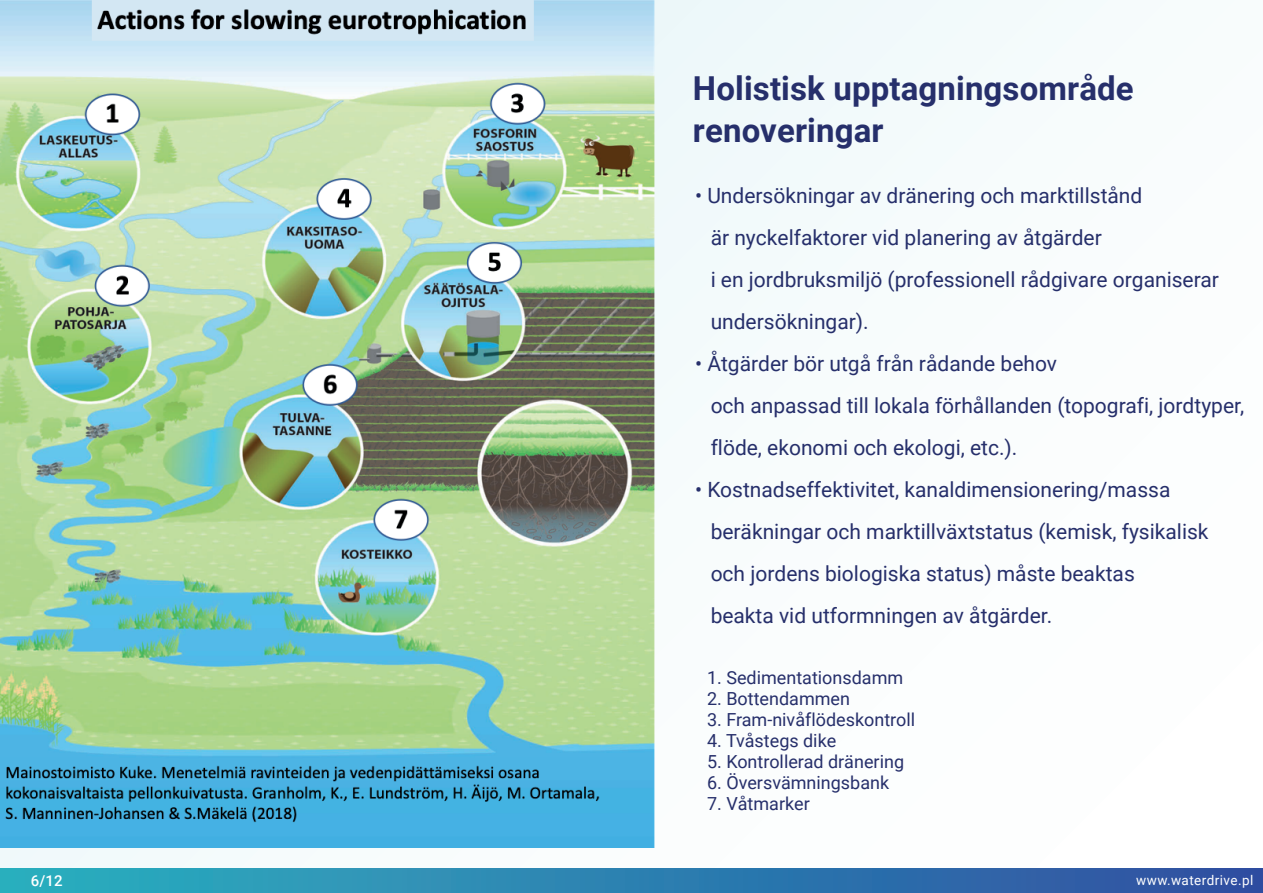
<style>
.page{position:relative;width:1263px;height:893px;background:#fafdfd}
.page>*{position:absolute;margin:0;border:0;box-sizing:border-box;transform-origin:0 0}
.t1{font:700 33px/42px "Roboto";letter-spacing:.005em;color:#262f6b}
.t2{font:21px/42px "Roboto";color:#262f6b}
.t3{font:18px "Roboto";color:#262f6b}
.t4{font:500 15px "Roboto";color:#fff}
.t5{font:13.5px "Roboto";letter-spacing:.03em;color:#fff}
</style>
<div class="page">
<div style="left:0;top:868px;width:1263px;height:25px;background:linear-gradient(to right,#2bb2c0,#2f4ea1)"></div>
<img style="left:0;top:1px;width:654px;height:847px">
<h1 class="t1" style="left:693px;top:66px;width:442px">Holistisk upptagningsområde renoveringar</h1>
<p class="t2" style="left:711px;top:174px;width:510px;text-indent:-16px">• Undersökningar av dränering och marktillstånd<br>är nyckelfaktorer vid planering av åtgärder<br>i en jordbruksmiljö (professionell rådgivare organiserar undersökningar).</p>
<p class="t2" style="left:711px;top:342px;width:535px;text-indent:-16px">• Åtgärder bör utgå från rådande behov<br>och anpassad till lokala förhållanden (topografi, jordtyper, flöde, ekonomi och ekologi, etc.).</p>
<p class="t2" style="left:711px;top:468px;width:499px;text-indent:-16px">• Kostnadseffektivitet, kanaldimensionering/massa beräkningar och marktillväxtstatus (kemisk, fysikalisk och jordens biologiska status) måste beaktas<br>beakta vid utformningen av åtgärder.</p>
<p class="t3" style="left:707px;top:665px;width:198px">1. Sedimentationsdamm</p>
<p class="t3" style="left:707px;top:686px;width:144px">2. Bottendammen</p>
<p class="t3" style="left:707px;top:707px;width:210px">3. Fram-nivåflödeskontroll</p>
<p class="t3" style="left:707px;top:728px;width:131px">4. Tvåstegs dike</p>
<p class="t3" style="left:707px;top:749px;width:199px">5. Kontrollerad dränering</p>
<p class="t3" style="left:707px;top:770px;width:184px">6. Översvämningsbank</p>
<p class="t3" style="left:707px;top:791px;width:104px">7. Våtmarker</p>
<p class="t4" style="left:31px;top:870px;width:33px">6/12</p>
<p class="t5" style="left:1136px;top:871px;width:119px">www.waterdrive.pl</p>
</div>
